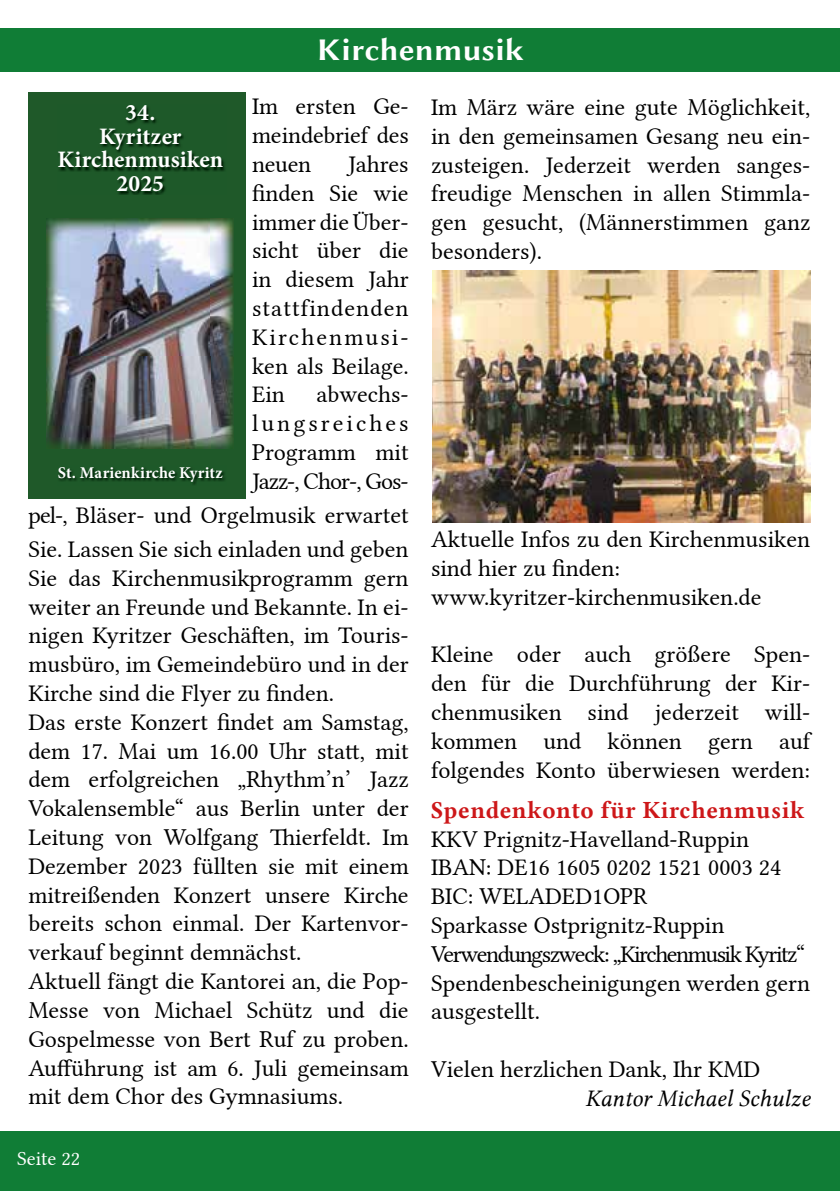
<style>
.page{position:relative;width:840px;height:1191px;background:#fff}
.page>*{position:absolute;margin:0;border:0;box-sizing:border-box;transform-origin:0 0}
.t1{font:32px "Linux Biolinum GB";color:#fff}
.t2{font:24px/28.8px "Lin Libertine";color:#000;text-align:justify}
.t3{font:24px "Lin Libertine B";letter-spacing:.02em;color:#cd1719}
.t4{font:24px "Lin Libertine I";color:#000}
.t5{font:700 23.6px/23.6px "Minion Pro";letter-spacing:.005em;color:#fff;text-align:center}
.t6{font:20px "Lin Libertine";color:#fff}
.t7{font:700 16.4px "Minion Pro";letter-spacing:.005em;color:#fff}
</style>
<div class="page">
<div style="left:0;top:1131px;width:839px;height:60px;background:#107d36"></div>
<div style="left:0;top:28px;width:839px;height:44px;background:#107d36"></div>
<div style="left:29px;top:92px;width:216px;height:407px;background:#1f5929"></div>
<img style="left:47px;top:219px;width:186px;height:229px">
<img style="left:59px;top:106px;width:166px;height:89px">
<img style="left:59px;top:467px;width:166px;height:18px">
<img style="left:432px;top:271px;width:378px;height:252px">
<h1 class="t1" style="left:317px;top:28px;width:208px">Kirchenmusik</h1>
<p class="t2" style="left:252px;top:89px;width:158px">Im ersten Ge&shy;meindebrief des neuen</p>
<p class="t2" style="left:431px;top:90px;width:380px">Im März wäre eine gute Möglichkeit, in den gemeinsamen Gesang neu ein&shy;zusteigen. Jederzeit werden sanges&shy;freudige Menschen in allen Stimmla&shy;gen gesucht, (Männerstimmen ganz besonders).</p>
<p class="t5" style="left:57px;top:100px;width:167px">34.<br>Kyritzer<br>Kirchenmusiken<br>2025</p>
<p class="t2" style="left:252px;top:147px;width:158px;text-indent:96px">Jahres finden Sie wie immer die Über&shy;sicht über die in diesem Jahr stattfindenden Kirchenmusi&shy;ken als Beilage.<br>Ein</p>
<p class="t2" style="left:252px;top:377px;width:158px;text-indent:64px">abwechs&shy;lungsreiches Programm mit Jazz-, Chor-, Gos-</p>
<p class="t2" style="left:28px;top:495px;width:381px;line-height:34px">pel-, Bläser- und Orgelmusik erwartet<br>Sie. Lassen Sie sich einladen und geben</p>
<p class="t2" style="left:28px;top:561px;width:381px;text-align:left">Sie das Kirchenmusikprogramm gern weiter an Freunde und Bekannte. In ei&shy;nigen Kyritzer Geschäften, im Touris&shy;musbüro, im Gemeindebüro und in der Kirche sind die Flyer zu finden.<br>Das erste Konzert findet am Samstag, dem 17. Mai um 16.00 Uhr statt, mit dem erfolgreichen „Rhythm’n’ Jazz Vokalensemble“ aus Berlin unter der Leitung von Wolfgang Thierfeldt. Im Dezember 2023 füllten sie mit einem mitreißenden Konzert unsere Kirche bereits schon einmal. Der Kartenvor&shy;verkauf beginnt demnächst.<br>Aktuell fängt die Kantorei an, die Pop-Messe von Michael Schütz und die Gospelmesse von Bert Ruf zu proben.<br>Aufführung ist am 6. Juli gemeinsam mit dem Chor des Gymnasiums.</p>
<p class="t7" style="left:58px;top:461px;width:166px">St. Marienkirche Kyritz</p>
<p class="t2" style="left:431px;top:522px;width:380px;text-align:left">Aktuelle Infos zu den Kirchenmusiken sind hier zu finden: www.kyritzer-kirchenmusiken.de</p>
<p class="t2" style="left:431px;top:637px;width:380px">Kleine oder auch größere Spen&shy;den für die Durchführung der Kir&shy;chenmusiken sind jederzeit will&shy;kommen und können gern auf folgendes Konto überwiesen werden:</p>
<p class="t3" style="left:431px;top:793px;width:375px">Spendenkonto für Kirchenmusik</p>
<p class="t2" style="left:431px;top:821px;width:380px;text-align:left">KKV Prignitz-Havelland-Ruppin<br>IBAN: DE16 1605 0202 1521 0003 24<br>BIC: WELADED1OPR<br>Sparkasse Ostprignitz-Ruppin<br>Verwendungszweck: „Kirchenmusik Kyritz“<br>Spendenbescheinigungen werden gern ausgestellt.</p>
<p class="t2" style="left:431px;top:1052px;width:331px">Vielen herzlichen Dank, Ihr KMD</p>
<p class="t4" style="left:585px;top:1084px;width:226px">Kantor Michael Schulze</p>
<p class="t6" style="left:17px;top:1142px;width:64px">Seite 22</p>
</div>
